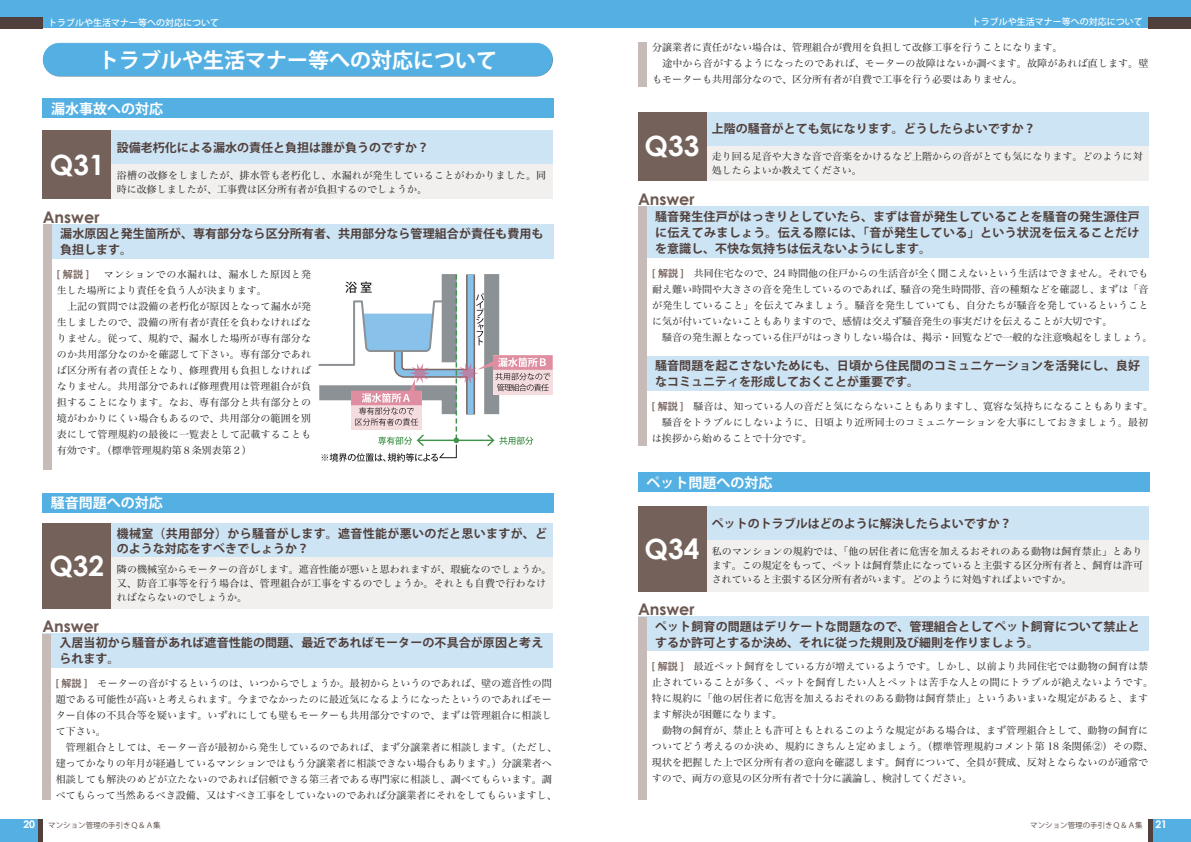
<style>
.page{position:relative;width:1191px;height:842px;background:#fff}
.page>*{position:absolute;margin:0;border:0;box-sizing:border-box;transform-origin:0 0}
._2設問見出し{font:700 28px "Century Gothic";color:#fff}
._1章タイトル{font:700 21px "Koz Go Pr 6 N";color:#fff}
.A_no{font:700 16px "Century Gothic";color:#6d5952}
._１章小見出し{font:700 14px "Koz Go Pr 6 N";color:#fff}
._3回答見出し{font:700 12px/16px "Koz Go Pr 6 N";letter-spacing:.01em;color:#503f3a}
._2設問見出し-2{font:700 12px "Koz Go Pr 6 N";color:#503f3a}
._2設問見出し-3{font:700 12px/15px "Koz Go Pr 6 N";letter-spacing:.025em;color:#503f3a}
._4解説{font:10px/16px "Hira Min Pro N W3";letter-spacing:.015em;color:#231f20}
._2設問詳細{font:10px/14px "Hira Min Pro N W3";color:#231f20}
._2設問詳細-2{font:10px/14px "Hira Min Pro N W3";letter-spacing:.025em;color:#231f20}
.t1{font:500 9px "Koz Go Pr 6 N";color:#fff}
.t2{font:7.5px "Koz Go Pr 6 N";color:#503f3a}
.s1{font-family:"Koz Go Pr 6 N";font-weight:700;color:#7a6761}
.s2{font-family:"Century Gothic";font-weight:700;font-size:10.5px;color:#fff}
</style>
<div class="page">
<div style="left:0;top:0;width:595px;height:28px;background:#54b0e3"></div>
<div style="left:0;top:17px;width:43px;height:11px;background:#503f3a"></div>
<div style="left:0;top:819px;width:43px;height:23px;background:#54b0e3"></div>
<div style="left:595px;top:0;width:596px;height:28px;background:#54b0e3"></div>
<div style="left:1148px;top:17px;width:43px;height:11px;background:#503f3a"></div>
<div style="left:1148px;top:819px;width:43px;height:23px;background:#54b0e3"></div>
<div style="left:43px;top:224px;width:510px;height:34px;background:#cde4f5"></div>
<div style="left:43px;top:131px;width:510px;height:34px;background:#cde4f5"></div>
<div style="left:43px;top:165px;width:510px;height:34px;background:#f1f0ee"></div>
<div style="left:43px;top:131px;width:68px;height:68px;background:#73615a"></div>
<div style="left:43px;top:224px;width:8px;height:246px;background:#c6bbb7"></div>
<div style="left:42px;top:633px;width:511px;height:34px;background:#cde4f5"></div>
<div style="left:42px;top:524px;width:510px;height:34px;background:#cde4f5"></div>
<div style="left:42px;top:558px;width:510px;height:51px;background:#f1f0ee"></div>
<div style="left:42px;top:524px;width:68px;height:85px;background:#73615a"></div>
<div style="left:42px;top:633px;width:9px;height:166px;background:#c6bbb7"></div>
<div style="left:638px;top:356px;width:510px;height:34px;background:#cde4f5"></div>
<div style="left:638px;top:43px;width:8px;height:44px;background:#c6bbb7"></div>
<div style="left:638px;top:206px;width:510px;height:51px;background:#cde4f5"></div>
<div style="left:638px;top:112px;width:510px;height:34px;background:#cde4f5"></div>
<div style="left:638px;top:146px;width:510px;height:34px;background:#f1f0ee"></div>
<div style="left:638px;top:112px;width:68px;height:68px;background:#73615a"></div>
<div style="left:638px;top:206px;width:8px;height:240px;background:#c6bbb7"></div>
<div style="left:638px;top:617px;width:510px;height:34px;background:#cde4f5"></div>
<div style="left:638px;top:507px;width:510px;height:34px;background:#cde4f5"></div>
<div style="left:638px;top:541px;width:510px;height:51px;background:#f1f0ee"></div>
<div style="left:638px;top:507px;width:68px;height:85px;background:#73615a"></div>
<div style="left:638px;top:617px;width:8px;height:182px;background:#c6bbb7"></div>
<div style="left:38px;top:819px;width:5px;height:23px;background:#503f3a"></div>
<hr style="left:1148px;top:819px;width:4px;height:23px;background:#503f3a">
<div style="left:42px;top:41px;width:510px;height:26px;background:#fff;opacity:.75"></div>
<div style="left:42px;top:48px;width:512px;height:29px;background:#54b0e3"></div>
<div style="left:43px;top:98px;width:511px;height:20px;background:#54b0e3"></div>
<div style="left:42px;top:493px;width:511px;height:20px;background:#54b0e3"></div>
<div style="left:638px;top:472px;width:511px;height:20px;background:#54b0e3"></div>
<svg style="left:318px;top:274px;width:234px;height:188px"></svg>
<p class="t1" style="left:48px;top:18px;width:172px">トラブルや生活マナー等への対応について</p>
<p class="t1" style="left:971px;top:17px;width:172px">トラブルや生活マナー等への対応について</p>
<p class="_1章タイトル" style="left:98px;top:48px;width:401px">トラブルや生活マナー等への対応について</p>
<p class="_１章小見出し" style="left:51px;top:101px;width:114px">漏水事故への対応</p>
<p class="_2設問見出し-2" style="left:117px;top:141px;width:313px">設備老朽化による漏水の責任と負担は誰が負うのですか？</p>
<p class="_2設問詳細-2" style="left:117px;top:167px;width:431px">浴槽の改修をしましたが、排水管も老朽化し、水漏れが発生していることがわかりました。同時に改修しましたが、工事費は区分所有者が負担するのでしょうか。</p>
<p class="_3回答見出し" style="left:60px;top:226px;width:485px">漏水原因と発生箇所が、専有部分なら区分所有者、共用部分なら管理組合が責任も費用も負担します。</p>
<p class="_2設問見出し" style="left:50px;top:147px;width:56px">Q31</p>
<p class="A_no" style="left:43px;top:207px;width:58px">Answer</p>
<p class="_4解説" style="left:57px;top:265px;width:256px"><span class="s1">[ 解説 ]　</span> マンションでの水漏れは、漏水した原因と発生した場所により責任を負う人が決まります。</p>
<p class="_4解説" style="left:57px;top:297px;width:256px;text-align:justify">　上記の質問では設備の老朽化が原因となって漏水が発生しましたので、設備の所有者が責任を負わなければなりません。従って、規約で、漏水した場所が専有部分なのか共用部分なのかを確認して下さい。専有部分であれば区分所有者の責任となり、修理費用も負担しなければなりません。共用部分であれば修理費用は管理組合が負担することになります。なお、専有部分と共有部分との境がわかりにくい場合もあるので、共用部分の範囲を別表にして管理規約の最後に一覧表として記載することも有効です。（標準管理規約第８条別表第２）</p>
<p class="_１章小見出し" style="left:51px;top:495px;width:114px">騒音問題への対応</p>
<p class="_2設問見出し-3" style="left:117px;top:526px;width:432px">機械室（共用部分）から騒音がします。遮音性能が悪いのだと思いますが、どのような対応をすべきでしょうか？</p>
<p class="_2設問詳細" style="left:117px;top:561px;width:436px">隣の機械室からモーターの音がします。遮音性能が悪いと思われますが、瑕疵なのでしょうか。又、防音工事等を行う場合は、管理組合が工事をするのでしょうか。それとも自費で行わなければならないのでしょうか。</p>
<p class="_3回答見出し" style="left:59px;top:635px;width:485px">入居当初から騒音があれば遮音性能の問題、最近であればモーターの不具合が原因と考えられます。</p>
<p class="_2設問見出し" style="left:49px;top:548px;width:56px">Q32</p>
<p class="A_no" style="left:42px;top:616px;width:58px">Answer</p>
<p class="_4解説" style="left:56px;top:674px;width:498px;text-align:justify"><span class="s1">[ 解説 ]　</span>モーターの音がするというのは、いつからでしょうか。最初からというのであれば、壁の遮音性の問題である可能性が高いと考えられます。今までなかったのに最近気になるようになったというのであればモーター自体の不具合等を疑います。いずれにしても壁もモーターも共用部分ですので、まずは管理組合に相談して下さい。</p>
<p class="_4解説" style="left:56px;top:738px;width:503px">　管理組合としては、モーター音が最初から発生しているのであれば、まず分譲業者に相談します。（ただし、建ってかなりの年月が経過しているマンションではもう分譲業者に相談できない場合もあります。）分譲業者へ相談しても解決のめどが立たないのであれば信頼できる第三者である専門家に相談し、調べてもらいます。調べてもらって当然あるべき設備、又はすべき工事をしていないのであれば分譲業者にそれをしてもらいますし、</p>
<p class="_4解説" style="left:652px;top:39px;width:411px">分譲業者に責任がない場合は、管理組合が費用を負担して改修工事を行うことになります。</p>
<p class="_4解説" style="left:652px;top:55px;width:498px">　途中から音がするようになったのであれば、モーターの故障はないか調べます。故障があれば直します。壁もモーターも共用部分なので、区分所有者が自費で工事を行う必要はありません。</p>
<p class="_2設問見出し-2" style="left:711px;top:122px;width:325px">上階の騒音がとても気になります。どうしたらよいですか？</p>
<p class="_2設問詳細" style="left:711px;top:149px;width:432px">走り回る足音や大きな音で音楽をかけるなど上階からの音がとても気になります。どのように対処したらよいか教えてください。</p>
<p class="_3回答見出し" style="left:655px;top:209px;width:486px;text-align:justify">騒音発生住戸がはっきりとしていたら、まずは音が発生していることを騒音の発生源住戸に伝えてみましょう。伝える際には、「音が発生している」という状況を伝えることだけを意識し、不快な気持ちは伝えないようにします。</p>
<p class="_2設問見出し" style="left:644px;top:129px;width:56px">Q33</p>
<p class="A_no" style="left:638px;top:189px;width:58px">Answer</p>
<p class="_4解説" style="left:652px;top:265px;width:498px;text-align:justify"><span class="s1">[ 解説 ]　</span>共同住宅なので、24 時間他の住戸からの生活音が全く聞こえないという生活はできません。それでも耐え難い時間や大きさの音を発生しているのであれば、騒音の発生時間帯、音の種類などを確認し、まずは「音が発生していること」を伝えてみましょう。騒音を発生していても、自分たちが騒音を発しているということに気が付いていないこともありますので、感情は交えず騒音発生の事実だけを伝えることが大切です。</p>
<p class="_4解説" style="left:652px;top:329px;width:501px">　騒音の発生源となっている住戸がはっきりしない場合は、掲示・回覧などで一般的な注意喚起をしましょう。</p>
<p class="_3回答見出し" style="left:655px;top:358px;width:486px">騒音問題を起こさないためにも、日頃から住民間のコミュニケーションを活発にし、良好なコミュニティを形成しておくことが重要です。</p>
<p class="_4解説" style="left:652px;top:397px;width:503px"><span class="s1">[ 解説 ]　</span>騒音は、知っている人の音だと気にならないこともありますし、寛容な気持ちになることもあります。</p>
<p class="_4解説" style="left:652px;top:413px;width:497px">　騒音をトラブルにしないように、日頃より近所同士のコミュニケーションを大事にしておきましょう。最初は挨拶から始めることで十分です。</p>
<p class="_１章小見出し" style="left:646px;top:475px;width:127px">ペット問題への対応</p>
<p class="_2設問見出し-2" style="left:711px;top:517px;width:301px">ペットのトラブルはどのように解決したらよいですか？</p>
<p class="_2設問詳細" style="left:711px;top:543px;width:432px;text-align:justify">私のマンションの規約では、「他の居住者に危害を加えるおそれのある動物は飼育禁止」とあります。この規定をもって、ペットは飼育禁止になっていると主張する区分所有者と、飼育は許可されていると主張する区分所有者がいます。どのように対処すればよいですか。</p>
<p class="_3回答見出し" style="left:655px;top:618px;width:486px">ペット飼育の問題はデリケートな問題なので、管理組合としてペット飼育について禁止とするか許可とするか決め、それに従った規則及び細則を作りましょう。</p>
<p class="_4解説" style="left:652px;top:657px;width:503px"><span class="s1">[ 解説 ]　</span>最近ペット飼育をしている方が増えているようです。しかし、以前より共同住宅では動物の飼育は禁止されていることが多く、ペットを飼育したい人とペットは苦手な人との間にトラブルが絶えないようです。特に規約に「他の居住者に危害を加えるおそれのある動物は飼育禁止」というあいまいな規定があると、ますます解決が困難になります。</p>
<p class="_4解説" style="left:652px;top:721px;width:503px">　動物の飼育が、禁止とも許可ともとれるこのような規定がある場合は、まず管理組合として、動物の飼育についてどう考えるのか決め、規約にきちんと定めましょう。（標準管理規約コメント第 18 条関係②）その際、現状を把握した上で区分所有者の意向を確認します。飼育について、全員が賛成、反対とならないのが通常ですので、両方の意見の区分所有者で十分に議論し、検討してください。</p>
<p class="_2設問見出し" style="left:644px;top:531px;width:56px">Q34</p>
<p class="A_no" style="left:638px;top:599px;width:58px">Answer</p>
<p class="t2" style="left:23px;top:821px;width:139px"><span class="s2">20</span> マンション管理の手引きＱ＆Ａ集</p>
<p class="t2" style="left:1030px;top:821px;width:138px">マンション管理の手引きＱ＆Ａ集 <span class="s2">21</span></p>
</div>
